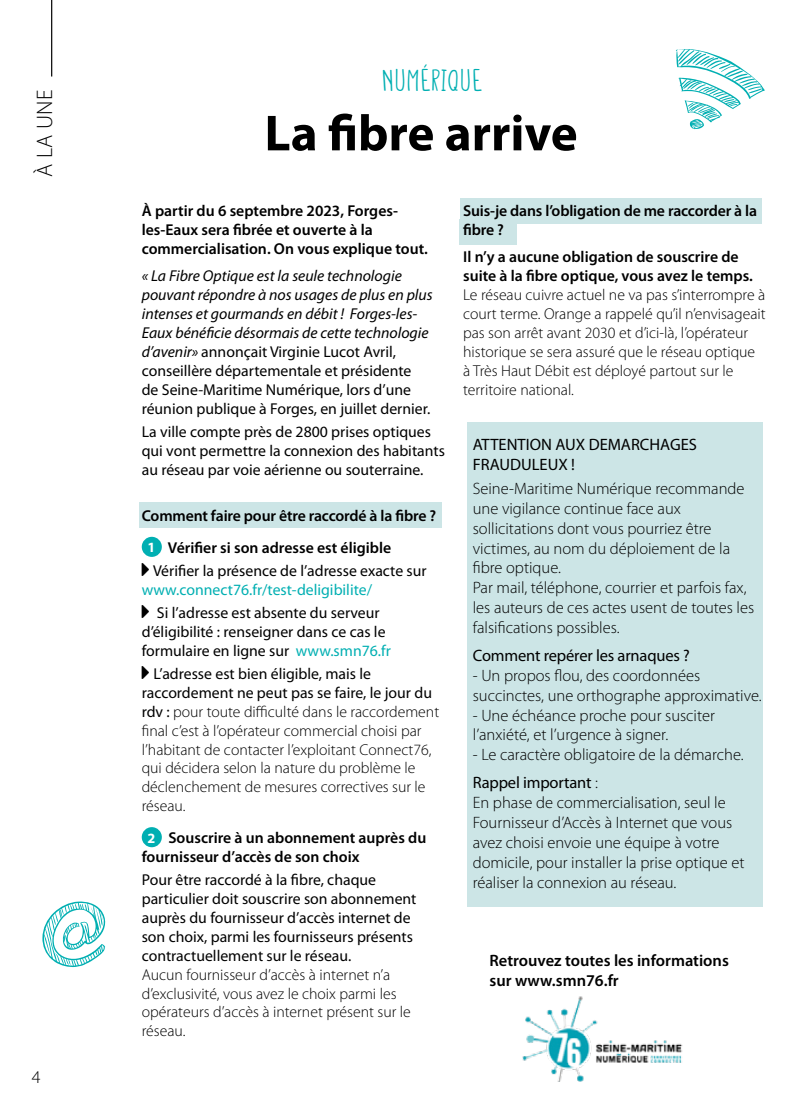
<style>
.page{position:relative;width:808px;height:1106px;background:#fff}
.page>*{position:absolute;margin:0;border:0;box-sizing:border-box;transform-origin:0 0}
.t1{font:700 51px "Myriad Pro";color:#000}
.t2{font:36px "Colendra";color:#00afb2}
.t3{font:300 22.5px "Myriad Pro";color:#000}
.t4{font:300 18px "Myriad Pro";color:#000}
.t5{font:300 16.5px/19.8px "Myriad Pro";color:#000}
.t6{font:16.5px/19.8px "Myriad Pro";letter-spacing:-.01em;color:#000}
.t7{font:600 16.5px/19.8px "Myriad Pro";color:#000}
.t8{font:300 15.75px/18.9px "Myriad Pro";color:#000}
.t9{font:15.75px/18.9px "Myriad Pro";color:#000}
.t10{font:600 15.75px/18.9px "Myriad Pro";color:#000}
.t11{font:italic 15.75px/18.9px "Myriad Pro";color:#000}
.s1{font-style:normal}
.s2{font-weight:700;font-size:14.1px;color:#fff}
.s3{font-family:"Arrowstfb"}
.s4{color:#00afb2}
.s5{font-family:"Arrowstfb";font-weight:400}
.s6{font-weight:400}
</style>
<div class="page">
<div style="left:467px;top:422px;width:295px;height:485px;background:#cce5e6"></div>
<div style="left:140px;top:502px;width:302px;height:26px;background:#cce5e6"></div>
<div style="left:460px;top:198px;width:301px;height:25px;background:#cce5e6"></div>
<div style="left:460px;top:219px;width:57px;height:26px;background:#cce5e6"></div>
<div style="left:142px;top:537px;width:20px;height:20px;background:#00afb2;border-radius:50%"></div>
<div style="left:142px;top:827px;width:20px;height:20px;background:#00afb2;border-radius:50%"></div>
<svg style="left:676px;top:49px;width:89px;height:80px"></svg>
<svg style="left:42px;top:901px;width:64px;height:66px"></svg>
<img style="left:522px;top:996px;width:161px;height:85px">
<hr style="left:51px;top:0;width:1px;height:76px;background:#000">
<h3 class="t3" style="left:32px;top:177px;width:89px;rotate:-90deg">à la une</h3>
<p class="t4" style="left:32px;top:1067px;width:10px">4</p>
<h2 class="t2" style="left:381px;top:57px;width:102px">NUMÉRIQUE</h2>
<h1 class="t1" style="left:264px;top:100px;width:315px">La fibre arrive</h1>
<p class="t10" style="left:142px;top:201px;width:288px">À partir du 6 septembre 2023, Forges&shy;les-Eaux sera fibrée et ouverte à la commercialisation. On vous explique tout.</p>
<p class="t11" style="left:142px;top:266px;width:292px">« La Fibre Optique est la seule technologie pouvant répondre à nos usages de plus en plus intenses et gourmands en débit ! Forges-les-Eaux bénéficie désormais de cette technologie d’avenir» <span class="s1">annonçait Virginie Lucot Avril, conseillère départementale et présidente<br>de Seine-Maritime Numérique, lors d’une réunion publique à Forges, en juillet dernier.</span></p>
<p class="t9" style="left:142px;top:422px;width:305px">La ville compte près de 2800 prises optiques qui vont permettre la connexion des habitants au réseau par voie aérienne ou souterraine.</p>
<p class="t10" style="left:148px;top:499px;width:290px;line-height:31.8px;text-indent:-6px">Comment faire pour être raccordé à la fibre ?<br><span class="s2">1</span> Vérifier si son adresse est éligible</p>
<p class="t9" style="left:142px;top:561px;width:286px"><span class="s3">N</span> Vérifier la présence de l’adresse exacte sur <span class="s4">www.connect76.fr/test-deligibilite/</span></p>
<p class="t9" style="left:142px;top:603px;width:251px"><span class="s3">N</span> Si l’adresse est absente du serveur d’éligibilité : renseigner dans ce cas le formulaire en ligne sur <span class="s4">www.smn76.fr</span></p>
<p class="t8" style="left:142px;top:664px;width:299px"><span class="s5">N</span> <span class="s6">L’adresse est bien éligible, mais le raccordement ne peut pas se faire, le jour du rdv :</span> pour toute difficulté dans le raccordement final c’est à l’opérateur commercial choisi par l’habitant de contacter l’exploitant Connect76, qui décidera selon la nature du problème le déclenchement de mesures correctives sur le réseau.</p>
<p class="t10" style="left:142px;top:827px;width:286px;text-indent:6px"><span class="s2">2</span> Souscrire à un abonnement auprès du fournisseur d’accès de son choix</p>
<p class="t9" style="left:142px;top:870px;width:276px">Pour être raccordé à la fibre, chaque particulier doit souscrire son abonnement auprès du fournisseur d’accès internet de son choix, parmi les fournisseurs présents contractuellement sur le réseau.</p>
<p class="t8" style="left:142px;top:965px;width:271px">Aucun fournisseur d’accès à internet n’a d’exclusivité, vous avez le choix parmi les opérateurs d’accès à internet présent sur le réseau.</p>
<p class="t10" style="left:463px;top:201px;width:295px">Suis-je dans l’obligation de me raccorder à la fibre ?</p>
<p class="t10" style="left:463px;top:247px;width:291px">Il n’y a aucune obligation de souscrire de suite à la fibre optique, vous avez le temps.</p>
<p class="t8" style="left:463px;top:286px;width:304px">Le réseau cuivre actuel ne va pas s’interrompre à court terme. Orange a rappelé qu’il n’envisageait pas son arrêt avant 2030 et d’ici-là, l’opérateur historique se sera assuré que le réseau optique à Très Haut Débit est déployé partout sur le territoire national.</p>
<p class="t6" style="left:473px;top:434px;width:226px">ATTENTION AUX DEMARCHAGES<br>FRAUDULEUX !</p>
<p class="t5" style="left:473px;top:479px;width:283px">Seine-Maritime N umérique recommande une vigilance continue face aux sollicitations dont vous pourriez être victimes, au nom du déploiement de la fibre optique.<br>Par mail, téléphone, courrier et parfois fax, les auteurs de ces actes usent de toutes les falsifications possibles.</p>
<p class="t6" style="left:473px;top:645px;width:219px">Comment repérer les arnaques ?</p>
<p class="t5" style="left:473px;top:666px;width:290px">- U n propos flou, des coordonnées succinctes, une orthographe approximative.</p>
<p class="t5" style="left:473px;top:705px;width:244px">- U ne échéance proche pour susciter l’anxiété, et l’urgence à signer.</p>
<p class="t5" style="left:473px;top:740px;width:272px;line-height:28.3px">- Le caractère obligatoire de la démarche.<br><span class="s6">Rappel important</span> :</p>
<p class="t5" style="left:473px;top:793px;width:273px">En phase de commercialisation, seul le Fournisseur d’Accès à I nternet que vous avez choisi envoie une équipe à votre domicile, pour installer la prise optique et réaliser la connexion au réseau.</p>
<p class="t7" style="left:489px;top:950px;width:241px">Retrouvez toutes les informations sur www.smn76.fr</p>
</div>
